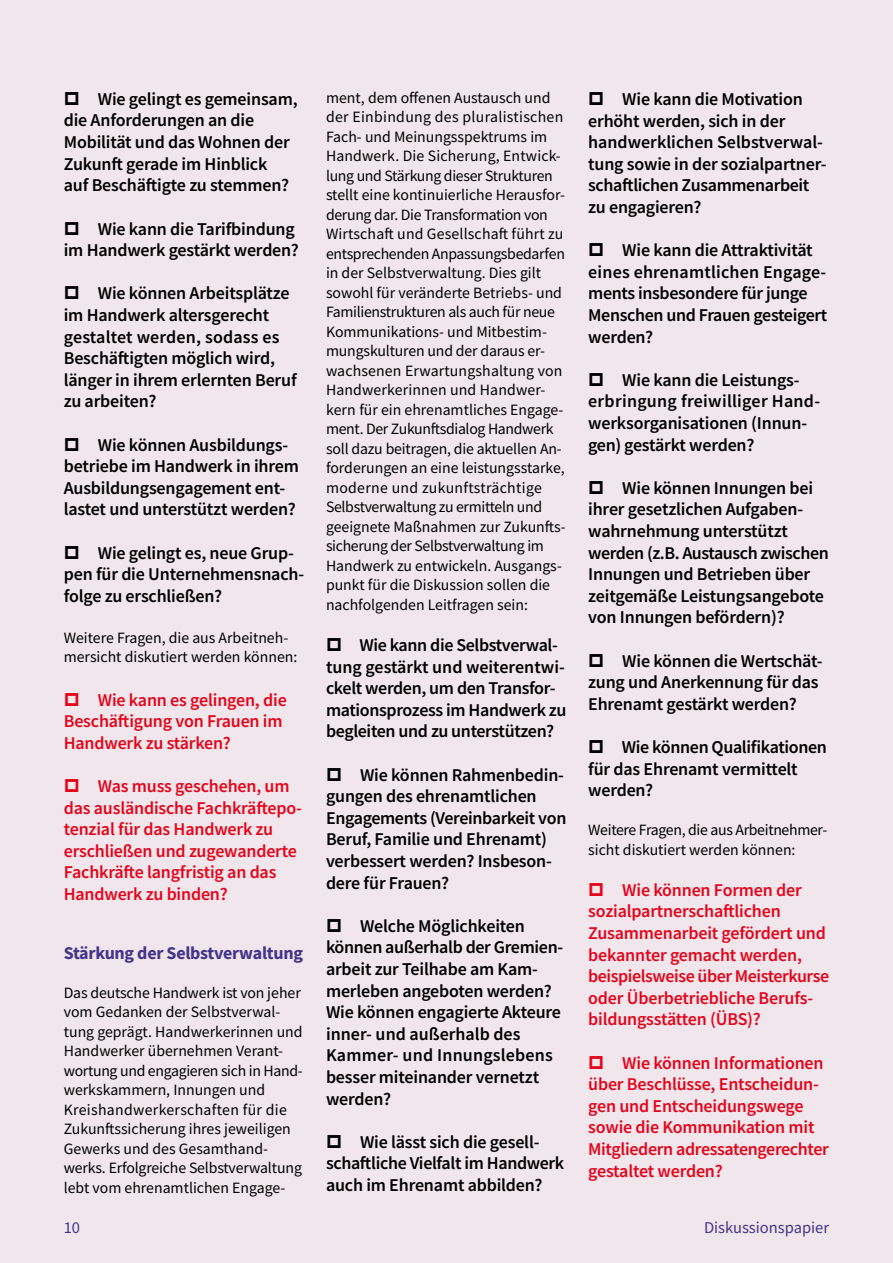
<style>
.page{position:relative;width:893px;height:1263px;background:#f1e6eb}
.page>*{position:absolute;margin:0;border:0;box-sizing:border-box;transform-origin:0 0}
.t1{font:600 18px/21.6px "Source Sans Pro";letter-spacing:-.01em;color:#000}
.t2{font:600 18px/21.6px "Source Sans Pro";letter-spacing:-.01em;color:#e3051b}
.t3{font:700 18px "Source Sans Pro";letter-spacing:-.015em;color:#43358b}
.t4{font:16.5px "Source Sans Pro";color:#43358b}
.t5{font:15.75px/19.5px "Source Sans Pro";color:#000}
.t6{font:15.75px/19.5px "Source Sans Pro";letter-spacing:-.02em;color:#000}
</style>
<div class="page">
<p class="t1" style="left:64px;top:88px;width:235px;text-indent:34px">Wie gelingt es gemeinsam, die Anforderungen an die<br>Mobilität und das Wohnen der<br>Zukunft gerade im Hinblick<br>auf Beschäftigte zu stemmen?</p>
<p class="t1" style="left:64px;top:218px;width:237px;text-align:right">Wie kann die Tarifbindung<br>im Handwerk gestärkt werden?</p>
<p class="t1" style="left:64px;top:282px;width:234px;text-indent:34px">Wie können Arbeitsplätze im Handwerk altersgerecht gestaltet werden, sodass es<br>Beschäftigten möglich wird, länger in ihrem erlernten Beruf zu arbeiten?</p>
<p class="t1" style="left:64px;top:434px;width:237px;text-indent:34px">Wie können Ausbildungs&shy;betriebe im Handwerk in ihrem<br>Ausbildungsengagement ent&shy;lastet und unterstützt werden?</p>
<p class="t1" style="left:64px;top:542px;width:242px;text-indent:34px">Wie gelingt es, neue Grup&shy;pen für die Unternehmensnach&shy;folge zu erschließen?</p>
<p class="t5" style="left:64px;top:628px;width:235px">Weitere Fragen, die aus Arbeitneh&shy;mersicht diskutiert werden können:</p>
<p class="t2" style="left:64px;top:689px;width:225px;text-indent:34px">Wie kann es gelingen, die<br>Beschäftigung von Frauen im<br>Handwerk zu stärken?</p>
<p class="t2" style="left:64px;top:775px;width:240px;text-indent:34px">Was muss geschehen, um das ausländische Fachkräftepo&shy;tenzial für das Handwerk zu erschließen und zugewanderte<br>Fachkräfte langfristig an das<br>Handwerk zu binden?</p>
<p class="t3" style="left:64px;top:940px;width:241px">Stärkung der Selbstverwaltung</p>
<p class="t5" style="left:64px;top:982px;width:240px">Das deutsche Handwerk ist von jeher vom Gedanken der Selbstverwal&shy;tung geprägt. Handwerkerinnen und Handwerker übernehmen Verant&shy;wortung und engagieren sich in Hand&shy;werkskammern, Innungen und Kreishandwerkerschaften für die Zukunftssicherung ihres jeweiligen Gewerks und des Gesamthand&shy;werks. Erfolgreiche Selbstverwaltung lebt vom ehrenamtlichen Engage-</p>
<p class="t5" style="left:326px;top:88px;width:241px">ment, dem offenen Austausch und der Einbindung des pluralistischen Fach- und Meinungsspektrums im Handwerk. Die Sicherung, Entwick&shy;lung und Stärkung dieser Strukturen stellt eine kontinuierliche Herausfor&shy;derung dar. Die Transformation von Wirtschaft und Gesellschaft führt zu entsprechenden Anpassungsbedarfen in der Selbstverwaltung. Dies gilt sowohl für veränderte Betriebs- und Familienstrukturen als auch für neue Kommunikations- und Mitbestim&shy;mungskulturen und der daraus er&shy;wachsenen Erwartungshaltung von Handwerkerinnen und Handwer&shy;kern für ein ehrenamtliches Engage&shy;ment. Der Zukunftsdialog Handwerk soll dazu beitragen, die aktuellen An&shy;forderungen an eine leistungsstarke, moderne und zukunftsträchtige Selbstverwaltung zu ermitteln und geeignete Maßnahmen zur Zukunfts&shy;sicherung der Selbstverwaltung im Handwerk zu entwickeln. Ausgangs&shy;punkt für die Diskussion sollen die nachfolgenden Leitfragen sein:</p>
<p class="t1" style="left:326px;top:634px;width:242px;text-indent:33px">Wie kann die Selbstverwal&shy;tung gestärkt und weiterentwi&shy;ckelt werden, um den Transfor&shy;mationsprozess im Handwerk zu begleiten und zu unterstützen?</p>
<p class="t1" style="left:326px;top:764px;width:242px;text-indent:34px">Wie können Rahmenbedin&shy;gungen des ehrenamtlichen<br>Engagements (Vereinbarkeit von<br>Beruf, Familie und Ehrenamt) verbessert werden? Insbeson&shy;dere für Frauen?</p>
<p class="t1" style="left:326px;top:915px;width:239px;text-indent:34px">Welche Möglichkeiten können außerhalb der Gremien&shy;arbeit zur Teilhabe am Kam&shy;merleben angeboten werden?<br>Wie können engagierte Akteure inner- und außerhalb des<br>Kammer- und Innungslebens besser miteinander vernetzt werden?</p>
<p class="t1" style="left:326px;top:1131px;width:240px;text-indent:34px">Wie lässt sich die gesell&shy;schaftliche Vielfalt im Handwerk auch im Ehrenamt abbilden?</p>
<p class="t1" style="left:588px;top:88px;width:240px;text-indent:34px">Wie kann die Motivation erhöht werden, sich in der handwerklichen Selbstverwal&shy;tung sowie in der sozialpartner&shy;schaftlichen Zusammenarbeit zu engagieren?</p>
<p class="t1" style="left:588px;top:239px;width:241px;text-indent:34px">Wie kann die Attraktivität eines ehrenamtlichen Engage&shy;ments insbesondere für junge<br>Menschen und Frauen gesteigert werden?</p>
<p class="t1" style="left:588px;top:369px;width:233px;text-indent:34px">Wie kann die Leistungs&shy;erbringung freiwilliger Hand&shy;werksorganisationen (Innun&shy;gen) gestärkt werden?</p>
<p class="t1" style="left:588px;top:477px;width:242px;text-indent:34px">Wie können Innungen bei ihrer gesetzlichen Aufgaben&shy;wahrnehmung unterstützt werden (z.B. Austausch zwischen<br>Innungen und Betrieben über zeitgemäße Leistungsangebote von Innungen befördern)?</p>
<p class="t1" style="left:588px;top:650px;width:236px;text-indent:34px">Wie können die Wertschät&shy;zung und Anerkennung für das<br>Ehrenamt gestärkt werden?</p>
<p class="t1" style="left:588px;top:736px;width:240px;text-indent:34px">Wie können Qualifikationen für das Ehrenamt vermittelt werden?</p>
<p class="t6" style="left:588px;top:820px;width:241px">Weitere Fragen, die aus Arbeitnehmer&shy;sicht diskutiert werden können:</p>
<p class="t2" style="left:588px;top:879px;width:242px;text-indent:34px">Wie können Formen der sozialpartnerschaftlichen<br>Zusammenarbeit gefördert und bekannter gemacht werden, beispielsweise über Meisterkurse oder Überbetriebliche Berufs&shy;bildungsstätten (ÜBS)?</p>
<p class="t2" style="left:588px;top:1052px;width:242px;text-indent:34px">Wie können Informationen über Beschlüsse, Entscheidun&shy;gen und Entscheidungswege sowie die Kommunikation mit<br>Mitgliedern adressatengerechter gestaltet werden?</p>
<p class="t4" style="left:64px;top:1217px;width:18px">10</p>
<p class="t4" style="left:704px;top:1217px;width:127px">Diskussionspapier</p>
</div>
